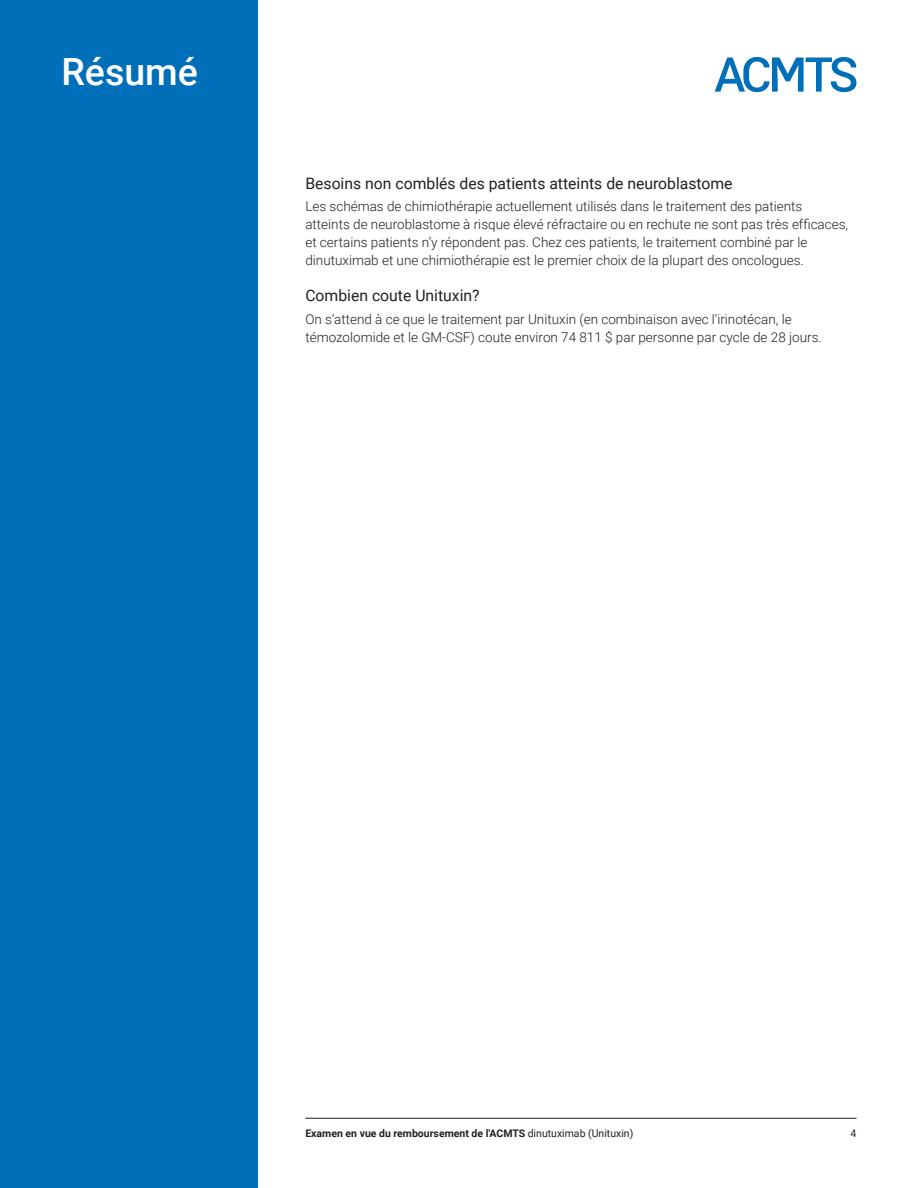
<style>
.page{position:relative;width:918px;height:1188px;background:#fff}
.page>*{position:absolute;margin:0;border:0;box-sizing:border-box;transform-origin:0 0}
.t1{font:500 37.5px "Roboto";color:#fff}
.t2{font:15.75px "Roboto";color:#231f20}
.t3{font:300 13.5px/18px "Roboto";color:#231f20}
.t4{font:700 10.5px "Roboto";color:#231f20}
.t5{font:10.5px "Roboto";color:#231f20}
.s1{font-weight:400}
</style>
<div class="page">
<svg style="left:715px;top:57px;width:141px;height:35px"></svg>
<hr style="left:305px;top:1118px;width:551px;height:1px;background:#231f20">
<div style="left:0;top:0;width:257px;height:1188px;background:#006fb9"></div>
<h1 class="t1" style="left:62px;top:46px;width:138px">Résumé</h1>
<p class="t2" style="left:305px;top:172px;width:429px">Besoins non comblés des patients atteints de neuroblastome</p>
<p class="t3" style="left:305px;top:197px;width:544px">Les schémas de chimiothérapie actuellement utilisés dans le traitement des patients atteints de neuroblastome à risque élevé réfractaire ou en rechute ne sont pas très efficaces, et certains patients n’y répondent pas. Chez ces patients, le traitement combiné par le dinutuximab et une chimiothérapie est le premier choix de la plupart des oncologues.</p>
<p class="t2" style="left:305px;top:285px;width:176px">Combien coute Unituxin?</p>
<p class="t3" style="left:305px;top:310px;width:518px">On s’attend à ce que le traitement par Unituxin (en combinaison avec l’irinotécan, le témozolomide et le GM-CSF) coute environ 74 811 $ par personne par cycle de 28 jours.</p>
<p class="t4" style="left:305px;top:1126px;width:329px">Examen en vue du remboursement de l'ACMTS <span class="s1">dinutuximab (Unituxin)</span></p>
<p class="t5" style="left:851px;top:1126px;width:7px">4</p>
</div>
